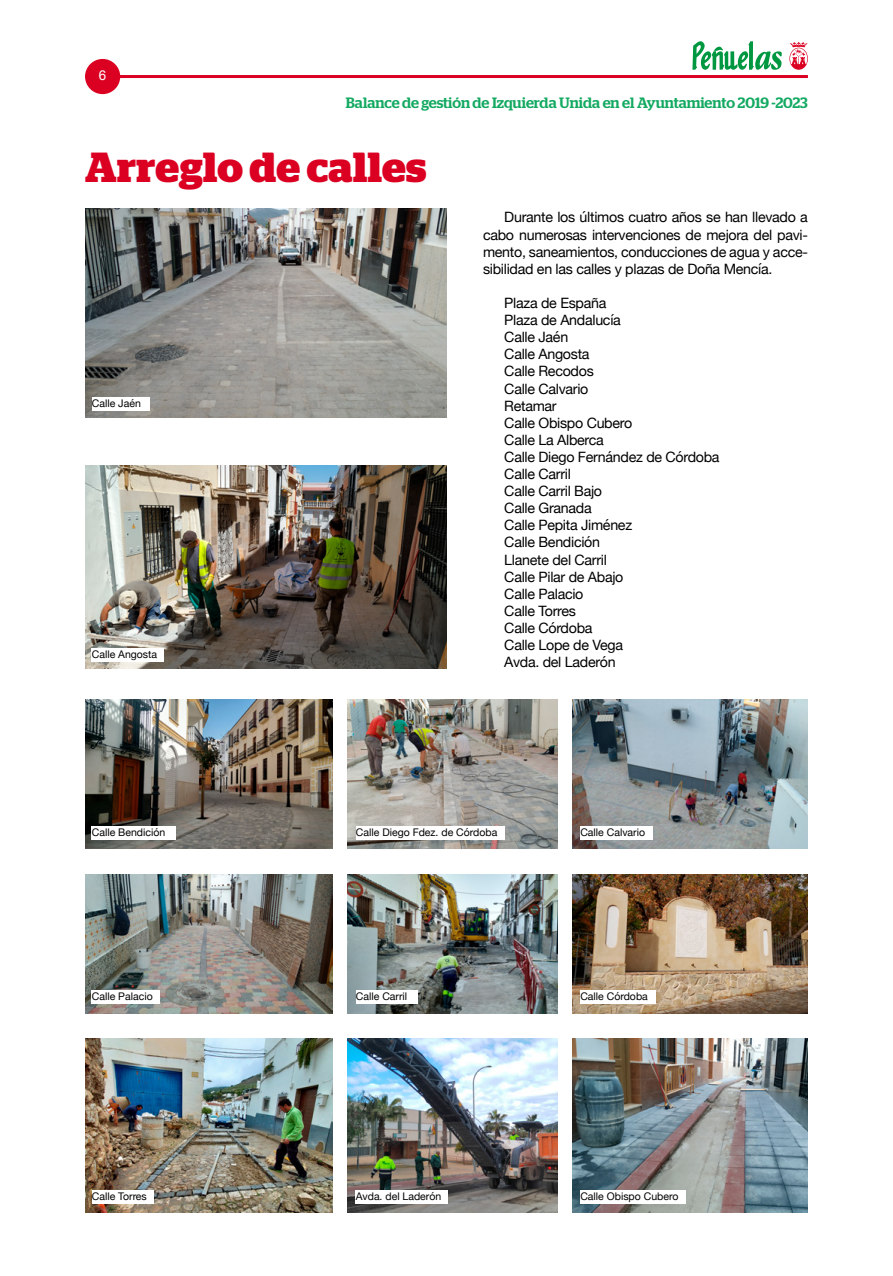
<style>
.page{position:relative;width:893px;height:1276px;background:#fff}
.page>*{position:absolute;margin:0;border:0;box-sizing:border-box;transform-origin:0 0}
.t1{font:700 42px "Stag";letter-spacing:.01em;color:#db0022}
.t2{font:500 15px "Stag";color:#12a961}
.t3{font:14.25px/17.1px "Helvetica Neue";letter-spacing:-.02em;color:#000;text-align:justify}
.t4{font:13.5px "Arial";color:#fff}
.t5{font:10.5px "Helvetica Neue";color:#000}
</style>
<div class="page">
<svg style="left:789px;top:42px;width:19px;height:28px"></svg>
<hr style="left:85px;top:75px;width:723px;height:3px;background:#db0022">
<div style="left:85px;top:59px;width:35px;height:35px;background:#db0022;border-radius:50%"></div>
<svg style="left:692px;top:41px;width:90px;height:29px"></svg>
<img style="left:85px;top:209px;width:361px;height:208px">
<img style="left:85px;top:466px;width:361px;height:202px">
<img style="left:85px;top:700px;width:247px;height:148px">
<img style="left:85px;top:874px;width:247px;height:139px">
<img style="left:572px;top:700px;width:236px;height:148px">
<img style="left:572px;top:874px;width:236px;height:139px">
<img style="left:85px;top:1038px;width:247px;height:174px">
<img style="left:572px;top:1038px;width:236px;height:174px">
<div style="left:92px;top:397px;width:57px;height:14px;background:#fff"></div>
<div style="left:92px;top:648px;width:72px;height:14px;background:#fff"></div>
<div style="left:92px;top:825px;width:84px;height:14px;background:#fff"></div>
<div style="left:580px;top:825px;width:73px;height:14px;background:#fff"></div>
<div style="left:92px;top:990px;width:68px;height:14px;background:#fff"></div>
<div style="left:580px;top:990px;width:76px;height:14px;background:#fff"></div>
<div style="left:92px;top:1189px;width:62px;height:14px;background:#fff"></div>
<div style="left:580px;top:1189px;width:106px;height:14px;background:#fff"></div>
<img style="left:347px;top:700px;width:210px;height:148px">
<img style="left:347px;top:874px;width:210px;height:139px">
<img style="left:347px;top:1038px;width:210px;height:174px">
<div style="left:356px;top:825px;width:148px;height:14px;background:#fff"></div>
<div style="left:356px;top:990px;width:62px;height:14px;background:#fff"></div>
<div style="left:356px;top:1189px;width:92px;height:14px;background:#fff"></div>
<p class="t4" style="left:99px;top:66px;width:9px">6</p>
<p class="t2" style="left:346px;top:94px;width:463px">Balance de gestión de Izquierda Unida en el Ayuntamiento 2019 -2023</p>
<h1 class="t1" style="left:85px;top:143px;width:343px">Arreglo de calles</h1>
<p class="t5" style="left:92px;top:395px;width:51px">Calle Jaén</p>
<p class="t5" style="left:92px;top:647px;width:67px">Calle Angosta</p>
<p class="t3" style="left:483px;top:210px;width:326px;text-indent:21px">Durante los últimos cuatro años se han llevado a cabo numerosas intervenciones de mejora del pavi&shy;mento, saneamientos, conducciones de agua y acce&shy;sibilidad en las calles y plazas de Doña Mencía.</p>
<p class="t3" style="left:504px;top:295px;width:217px;text-align:left">Plaza de España<br>Plaza de Andalucía<br>Calle Jaén<br>Calle Angosta<br>Calle Recodos<br>Calle Calvario<br>Retamar<br>Calle Obispo Cubero<br>Calle La Alberca<br>Calle Diego Fernández de Córdoba<br>Calle Carril<br>Calle Carril Bajo<br>Calle Granada<br>Calle Pepita Jiménez<br>Calle Bendición<br>Llanete del Carril<br>Calle Pilar de Abajo<br>Calle Palacio<br>Calle Torres<br>Calle Córdoba<br>Calle Lope de Vega<br>Avda. del Laderón</p>
<p class="t5" style="left:92px;top:824px;width:75px">Calle Bendición</p>
<p class="t5" style="left:580px;top:824px;width:66px">Calle Calvario</p>
<p class="t5" style="left:356px;top:824px;width:143px">Calle Diego Fdez. de Córdoba</p>
<p class="t5" style="left:92px;top:989px;width:62px">Calle Palacio</p>
<p class="t5" style="left:580px;top:989px;width:69px">Calle Córdoba</p>
<p class="t5" style="left:356px;top:989px;width:53px">Calle Carril</p>
<p class="t5" style="left:356px;top:1188px;width:87px">Avda. del Laderón</p>
<p class="t5" style="left:92px;top:1188px;width:57px">Calle Torres</p>
<p class="t5" style="left:580px;top:1188px;width:100px">Calle Obispo Cubero</p>
</div>
